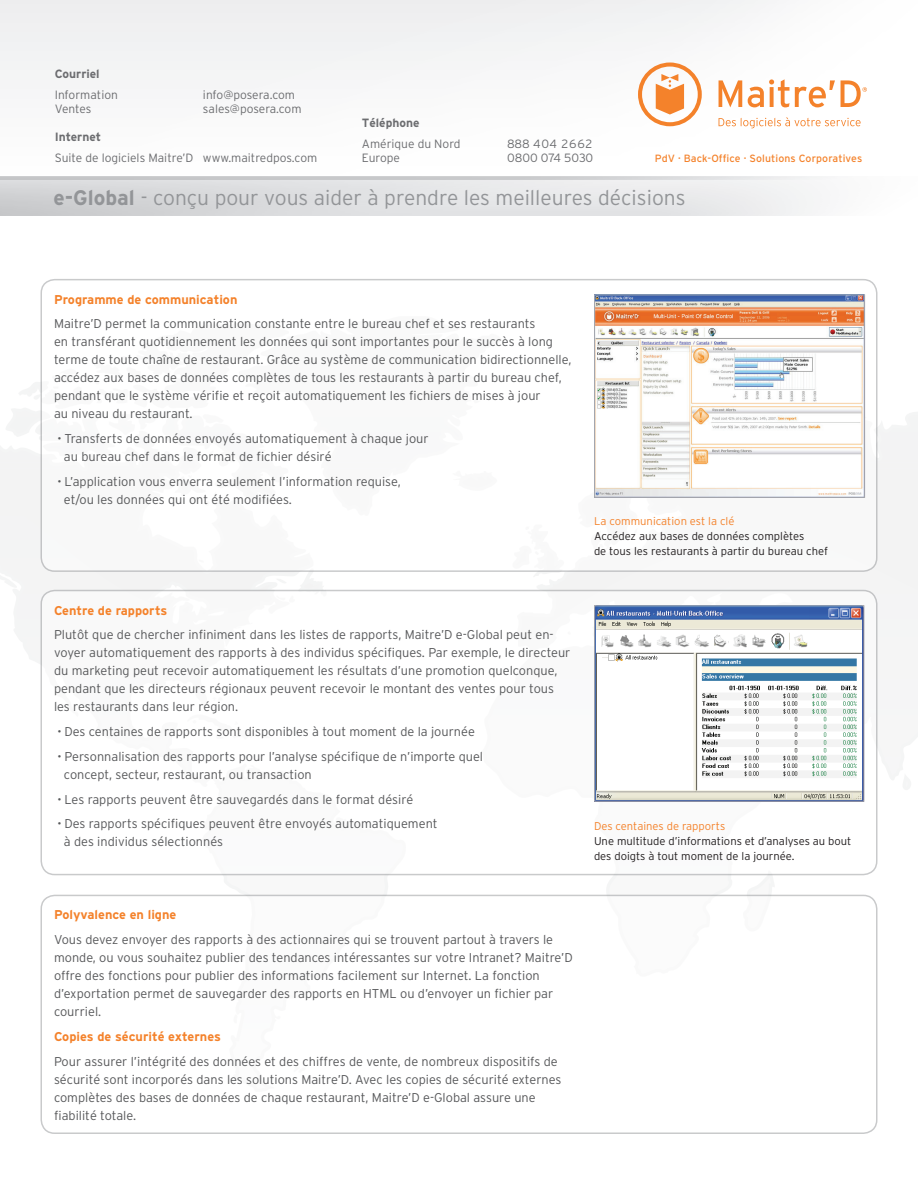
<style>
.page{position:relative;width:918px;height:1188px;background:#fff}
.page>*{position:absolute;margin:0;border:0;box-sizing:border-box;transform-origin:0 0}
.t1{font:300 21px "Interstate";color:#939598}
.t2{font:300 12.75px/18px "Interstate";color:#57585a}
.t3{font:700 12.75px "Interstate";color:#f4822b}
.t4{font:300 12px "Interstate";color:#6c6d70}
.t5{font:700 12px "Interstate";color:#6c6d70}
.t6{font:300 12px "Interstate";letter-spacing:.06em;color:#6c6d70}
.t7{font:300 11.25px/15px "Interstate";color:#231f20}
.t8{font:300 11.25px "Interstate";color:#f4822b}
.t9{font:10.5px "Interstate";letter-spacing:.01em;color:#f4822b}
.s1{font-weight:700}
</style>
<div class="page">
<svg style="left:0;top:382px;width:918px;height:519px"></svg>
<svg style="left:638px;top:63px;width:64px;height:63px"></svg>
<svg style="left:719px;top:80px;width:23px;height:27px"></svg>
<svg style="left:748px;top:79px;width:87px;height:28px"></svg>
<svg style="left:841px;top:80px;width:26px;height:27px"></svg>
<svg style="left:719px;top:117px;width:142px;height:11px"></svg>
<div style="left:41px;top:280px;width:836px;height:291px;background:#fff;border-radius:14px"></div>
<div style="left:40px;top:279px;width:838px;height:293px;border:2px solid #939598;border-radius:14px"></div>
<div style="left:41px;top:591px;width:836px;height:284px;background:#fff;border-radius:14px"></div>
<div style="left:40px;top:590px;width:838px;height:285px;border:2px solid #939598;border-radius:14px"></div>
<div style="left:41px;top:895px;width:836px;height:238px;background:#fff;border-radius:14px"></div>
<div style="left:40px;top:895px;width:838px;height:239px;border:2px solid #939598;border-radius:14px"></div>
<img style="left:596px;top:297px;width:267px;height:199px">
<div style="left:594px;top:295px;width:271px;height:203px;border:1px solid #a8a9ad"></div>
<img style="left:596px;top:607px;width:266px;height:193px">
<div style="left:594px;top:605px;width:270px;height:197px;border:1px solid #a8a9ad"></div>
<p class="t5" style="left:55px;top:67px;width:46px">Courriel</p>
<p class="t4" style="left:55px;top:88px;width:65px">Information</p>
<p class="t4" style="left:203px;top:88px;width:94px">info@posera.com</p>
<p class="t4" style="left:55px;top:102px;width:38px">Ventes</p>
<p class="t4" style="left:203px;top:102px;width:100px">sales@posera.com</p>
<p class="t5" style="left:55px;top:130px;width:48px">Internet</p>
<p class="t4" style="left:55px;top:151px;width:264px">Suite de logiciels Maitre’D www.maitredpos.com</p>
<p class="t5" style="left:362px;top:116px;width:59px">Téléphone</p>
<p class="t4" style="left:362px;top:137px;width:100px">Amérique du Nord</p>
<p class="t6" style="left:507px;top:137px;width:87px">888 404 2662</p>
<p class="t4" style="left:362px;top:151px;width:40px">Europe</p>
<p class="t4" style="left:507px;top:151px;width:88px">0800 074 5030</p>
<p class="t9" style="left:655px;top:152px;width:209px">PdV · Back-Office · Solutions Corporatives</p>
<h1 class="t1" style="left:53px;top:186px;width:634px"><span class="s1">e-Global</span> - conçu pour vous aider à prendre les meilleures décisions</h1>
<p class="t3" style="left:54px;top:292px;width:185px">Programme de communication</p>
<p class="t2" style="left:54px;top:315px;width:519px">Maitre’D permet la communication constante entre le bureau chef et ses restaurants<br>en transférant quotidiennement les données qui sont importantes pour le succès à long terme de toute chaîne de restaurant. Grâce au système de communication bidirectionnelle, accédez aux bases de données complètes de tous les restaurants à partir du bureau chef, pendant que le système vérifie et reçoit automatiquement les fichiers de mises à jour<br>au niveau du restaurant.</p>
<p class="t2" style="left:64px;top:430px;width:366px;text-indent:-6px"><span class="s1">·</span> Transferts de données envoyés automatiquement à chaque jour au bureau chef dans le format de fichier désiré</p>
<p class="t2" style="left:64px;top:472px;width:338px;text-indent:-6px"><span class="s1">·</span> L’application vous enverra seulement l’information requise, et/ou les données qui ont été modifiées.</p>
<p class="t3" style="left:54px;top:603px;width:115px">Centre de rapports</p>
<p class="t2" style="left:54px;top:626px;width:518px">Plutôt que de chercher infiniment dans les listes de rapports, Maitre’D e-Global peut en&shy;voyer automatiquement des rapports à des individus spécifiques. Par exemple, le directeur du marketing peut recevoir automatiquement les résultats d’une promotion quelconque, pendant que les directeurs régionaux peuvent recevoir le montant des ventes pour tous les restaurants dans leur région.</p>
<p class="t2" style="left:58px;top:719px;width:427px;line-height:24.8px"><span class="s1">·</span> Des centaines de rapports sont disponibles à tout moment de la journée<br><span class="s1">·</span> Personnalisation des rapports pour l’analyse spécifique de n’importe quel</p>
<p class="t2" style="left:58px;top:762px;width:381px;line-height:24.8px;text-indent:6px">concept, secteur, restaurant, ou transaction<br><span class="s1">·</span> Les rapports peuvent être sauvegardés dans le format désiré<br><span class="s1">·</span> Des rapports spécifiques peuvent être envoyés automatiquement</p>
<p class="t2" style="left:64px;top:833px;width:161px">à des individus sélectionnés</p>
<p class="t3" style="left:54px;top:908px;width:124px">Polyvalence en ligne</p>
<p class="t2" style="left:54px;top:931px;width:520px">Vous devez envoyer des rapports à des actionnaires qui se trouvent partout à travers le monde, ou vous souhaitez publier des tendances intéressantes sur votre Intranet? Maitre’D offre des fonctions pour publier des informations facilement sur Internet. La fonction d’exportation permet de sauvegarder des rapports en HTML ou d’envoyer un fichier par courriel.</p>
<p class="t3" style="left:54px;top:1029px;width:168px">Copies de sécurité externes</p>
<p class="t2" style="left:54px;top:1052px;width:509px">Pour assurer l’intégrité des données et des chiffres de vente, de nombreux dispositifs de sécurité sont incorporés dans les solutions Maitre’D. Avec les copies de sécurité externes complètes des bases de données de chaque restaurant, Maitre’D e-Global assure une fiabilité totale.</p>
<p class="t8" style="left:594px;top:515px;width:142px">La communication est la clé</p>
<p class="t7" style="left:594px;top:529px;width:236px">Accédez aux bases de données complètes<br>de tous les restaurants à partir du bureau chef</p>
<p class="t8" style="left:594px;top:819px;width:133px">Des centaines de rapports</p>
<p class="t7" style="left:594px;top:833px;width:259px">Une multitude d’informations et d’analyses au bout des doigts à tout moment de la journée.</p>
</div>
